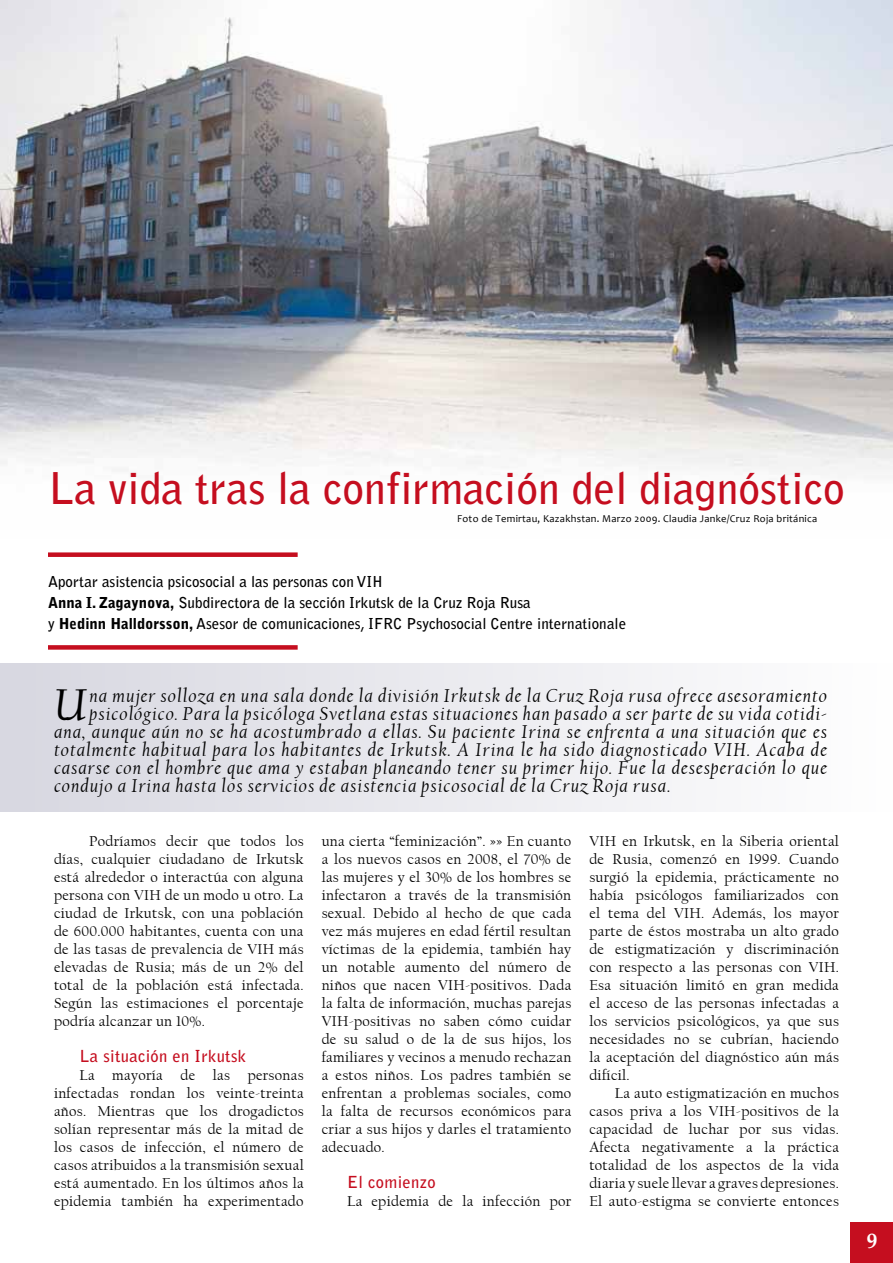
<style>
.page{position:relative;width:893px;height:1263px;background:#fff}
.page>*{position:absolute;margin:0;border:0;box-sizing:border-box;transform-origin:0 0}
.t1{font:italic 46.5px "Californian FB";color:#000}
.t2{font:700 43.5px "Bell Gothic Std";color:#c50e1f}
.t3{font:700 21px "Book Antiqua";color:#fff}
.t4{font:italic 19.5px "Californian FB";letter-spacing:.05em;color:#000}
.t5{font:700 16.5px "Bell Gothic Std";letter-spacing:.02em;color:#c50e1f}
.t6{font:15px/18px "Californian FB";letter-spacing:.02em;color:#000;text-align:justify}
.t7{font:700 15px/21px "Bell Gothic Std";color:#000}
.t8{font:10.5px "Candara";letter-spacing:.025em;color:#000}
.s1{font-weight:900}
</style>
<div class="page">
<div style="left:0;top:663px;width:893px;height:149px;background:linear-gradient(to right,#d7d7e0,#fefefe)"></div>
<div style="left:48px;top:552px;width:250px;height:5px;background:#c50e1f"></div>
<div style="left:48px;top:645px;width:250px;height:5px;background:#c50e1f"></div>
<img style="left:0;top:0;width:893px;height:471px">
<div style="left:851px;top:1222px;width:42px;height:41px;background:#c50e1f"></div>
<h2 class="t2" style="left:48px;top:462px;width:798px">La vida tras la confirmación del diagnóstico</h2>
<p class="t8" style="left:457px;top:512px;width:362px">Foto de Temirtau, Kazakhstan. Marzo 2009. Claudia Janke/Cruz Roja británica</p>
<p class="t7" style="left:48px;top:571px;width:580px">Aportar asistencia psicosocial a las personas con VIH<br><span class="s1">Anna I. Zagaynova,</span> Subdirectora de la sección Irkutsk de la Cruz Roja Rusa<br>y <span class="s1">Hedinn Halldorsson,</span> Asesor de comunicaciones, IFRC Psychosocial Centre internationale</p>
<h1 class="t1" style="left:54px;top:679px;width:35px">U</h1>
<h3 class="t4" style="left:90px;top:685px;width:739px">na mujer solloza en una sala donde la división Irkutsk de la Cruz Roja rusa ofrece asesoramiento</h3>
<h3 class="t4" style="left:90px;top:703px;width:739px">psicológico. Para la psicóloga Svetlana estas situaciones han pasado a ser parte de su vida cotidi-</h3>
<h3 class="t4" style="left:54px;top:721px;width:774px">ana, aunque aún no se ha acostumbrado a ellas. Su paciente Irina se enfrenta a una situación que es</h3>
<h3 class="t4" style="left:54px;top:739px;width:774px">totalmente habitual para los habitantes de Irkutsk. A Irina le ha sido diagnosticado VIH. Acaba de</h3>
<h3 class="t4" style="left:54px;top:757px;width:775px">casarse con el hombre que ama y estaban planeando tener su primer hijo. Fue la desesperación lo que</h3>
<h3 class="t4" style="left:54px;top:775px;width:618px">condujo a Irina hasta los servicios de asistencia psicosocial de la Cruz Roja rusa.</h3>
<p class="t6" style="left:54px;top:832px;width:251px;text-indent:35px">Podríamos decir que todos los días, cualquier ciudadano de Irkutsk está alrededor o interactúa con alguna persona con VIH de un modo u otro. La ciudad de Irkutsk, con una población de 600.000 habitantes, cuenta con una de las tasas de prevalencia de VIH más elevadas de Rusia; más de un 2% del total de la población está infectada.<br>Según las estimaciones el porcentaje podría alcanzar un 10%.</p>
<p class="t5" style="left:80px;top:1046px;width:168px">La situación en Irkutsk</p>
<p class="t6" style="left:54px;top:1066px;width:251px;text-indent:26px">La mayoría de las personas infectadas rondan los veinte-treinta años. Mientras que los drogadictos solían representar más de la mitad de los casos de infección, el número de casos atribuidos a la transmisión sexual está aumentado. En los últimos años la epidemia también ha experimentado</p>
<p class="t6" style="left:322px;top:832px;width:251px">una cierta “feminización”. »» En cuanto a los nuevos casos en 2008, el 70% de las mujeres y el 30% de los hombres se infectaron a través de la transmisión sexual. Debido al hecho de que cada vez más mujeres en edad fértil resultan víctimas de la epidemia, también hay un notable aumento del número de niños que nacen VIH-positivos. Dada la falta de información, muchas parejas VIH-positivas no saben cómo cuidar de su salud o de la de sus hijos, los familiares y vecinos a menudo rechazan a estos niños. Los padres también se enfrentan a problemas sociales, como la falta de recursos económicos para criar a sus hijos y darles el tratamiento adecuado.</p>
<p class="t5" style="left:347px;top:1172px;width:90px">El comienzo</p>
<p class="t6" style="left:347px;top:1192px;width:226px">La epidemia de la infección por</p>
<p class="t6" style="left:589px;top:832px;width:251px">VIH en Irkutsk, en la Siberia oriental de Rusia, comenzó en 1999. Cuando surgió la epidemia, prácticamente no había psicólogos familiarizados con el tema del VIH. Además, los mayor parte de éstos mostraba un alto grado de estigmatización y discriminación con respecto a las personas con VIH.<br>Esa situación limitó en gran medida el acceso de las personas infectadas a los servicios psicológicos, ya que sus necesidades no se cubrían, haciendo la aceptación del diagnóstico aún más difícil.</p>
<p class="t6" style="left:589px;top:1084px;width:251px;text-indent:26px">La auto estigmatización en muchos casos priva a los VIH-positivos de la capacidad de luchar por sus vidas.<br>Afecta negativamente a la práctica totalidad de los aspectos de la vida diaria y suele llevar a graves depresiones.<br>El auto-estigma se convierte entonces</p>
<h3 class="t3" style="left:867px;top:1226px;width:12px">9</h3>
</div>
